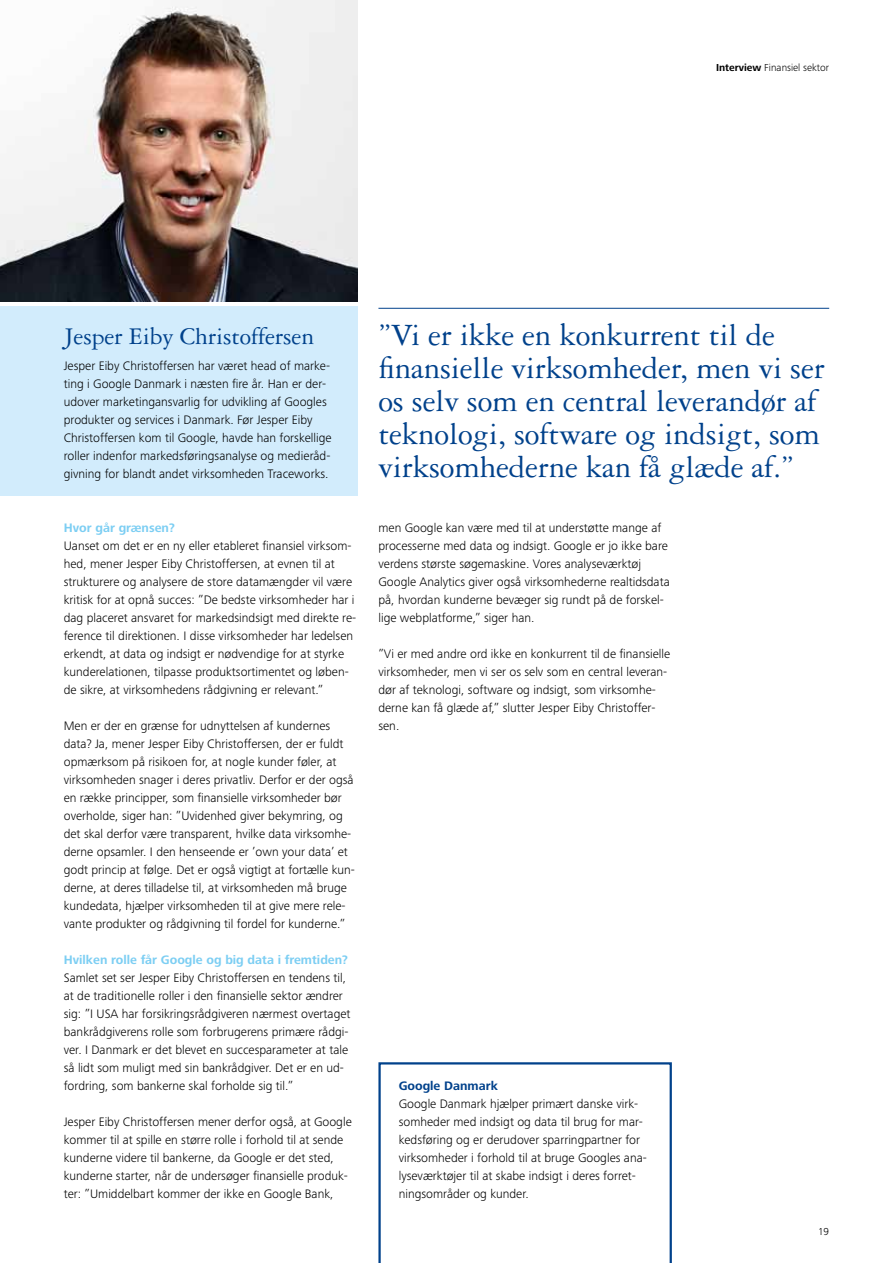
<style>
.page{position:relative;width:893px;height:1263px;background:#fff}
.page>*{position:absolute;margin:0;border:0;box-sizing:border-box;transform-origin:0 0}
.t1{font:33px/33px "Garamond 3 LT Std";letter-spacing:-.005em;color:#00418b}
.t2{font:25.5px "Garamond 3 LT Std";letter-spacing:-.005em;color:#00418b}
.t3{font:300 12.75px/18px "Frutiger Next Pro";color:#000}
.t4{font:700 12.75px "Frutiger Next Pro";color:#7ccef3}
.t5{font:700 12.75px "Frutiger Next Pro";color:#00418b}
.t6{font:300 10.5px "Frutiger Next Pro";color:#000}
.s1{font-weight:700}
</style>
<div class="page">
<hr style="left:378px;top:308px;width:451px;height:1px;background:#00418b">
<img style="left:0;top:0;width:357px;height:302px">
<div style="left:0;top:306px;width:357px;height:190px;background:#d2ecfc"></div>
<svg style="left:378px;top:1062px;width:294px;height:201px"></svg>
<p class="t6" style="left:716px;top:62px;width:115px"><span class="s1">Interview</span> Finansiel sektor</p>
<h2 class="t2" style="left:64px;top:322px;width:252px">Jesper Eiby Christoffersen</h2>
<p class="t3" style="left:64px;top:356px;width:269px">Jesper Eiby Christoffersen har været head of marke&shy;ting i Google Danmark i næsten fire år. Han er der&shy;udover marketingansvarlig for udvikling af Googles produkter og services i Danmark. Før Jesper Eiby Christoffersen kom til Google, havde han forskellige roller indenfor markedsføringsanalyse og medieråd&shy;givning for blandt andet virksomheden Traceworks.</p>
<p class="t4" style="left:64px;top:520px;width:113px">Hvor går grænsen?</p>
<p class="t3" style="left:64px;top:536px;width:294px">Uanset om det er en ny eller etableret finansiel virksom&shy;hed, mener Jesper Eiby Christoffersen, at evnen til at strukturere og analysere de store datamængder vil være kritisk for at opnå succes: ”De bedste virksomheder har i dag placeret ansvaret for markedsindsigt med direkte re&shy;ference til direktionen. I disse virksomheder har ledelsen erkendt, at data og indsigt er nødvendige for at styrke kunderelationen, tilpasse produktsortimentet og løben&shy;de sikre, at virksomhedens rådgivning er relevant.”</p>
<p class="t3" style="left:64px;top:716px;width:293px">Men er der en grænse for udnyttelsen af kundernes data? Ja, mener Jesper Eiby Christoffersen, der er fuldt opmærksom på risikoen for, at nogle kunder føler, at virksomheden snager i deres privatliv. Derfor er der også en række principper, som finansielle virksomheder bør overholde, siger han: ”Uvidenhed giver bekymring, og det skal derfor være transparent, hvilke data virksomhe&shy;derne opsamler. I den henseende er ’own your data’ et godt princip at følge. Det er også vigtigt at fortælle kun&shy;derne, at deres tilladelse til, at virksomheden må bruge kundedata, hjælper virksomheden til at give mere rele&shy;vante produkter og rådgivning til fordel for kunderne.”</p>
<p class="t4" style="left:64px;top:952px;width:286px">Hvilken rolle får Google og big data i fremtiden?</p>
<p class="t3" style="left:64px;top:969px;width:288px">Samlet set ser Jesper Eiby Christoffersen en tendens til, at de traditionelle roller i den finansielle sektor ændrer sig: ”I USA har forsikringsrådgiveren nærmest overtaget bankrådgiverens rolle som forbrugerens primære rådgi&shy;ver. I Danmark er det blevet en succesparameter at tale så lidt som muligt med sin bankrådgiver. Det er en ud&shy;fordring, som bankerne skal forholde sig til.”</p>
<p class="t3" style="left:64px;top:1113px;width:289px">Jesper Eiby Christoffersen mener derfor også, at Google kommer til at spille en større rolle i forhold til at sende kunderne videre til bankerne, da Google er det sted, kunderne starter, når de undersøger finansielle produk&shy;ter: ”Umiddelbart kommer der ikke en Google Bank,</p>
<h1 class="t1" style="left:378px;top:319px;width:448px">”Vi er ikke en konkurrent til de finansielle virksomheder, men vi ser os selv som en central leverandør af teknologi, software og indsigt, som virksomhederne kan få glæde af.”</h1>
<p class="t3" style="left:378px;top:518px;width:293px">men Google kan være med til at understøtte mange af processerne med data og indsigt. Google er jo ikke bare verdens største søgemaskine. Vores analyseværktøj Google Analytics giver også virksomhederne realtidsdata på, hvordan kunderne bevæger sig rundt på de forskel&shy;lige webplatforme,” siger han.</p>
<p class="t3" style="left:378px;top:644px;width:293px">”Vi er med andre ord ikke en konkurrent til de finansielle virksomheder, men vi ser os selv som en central leveran&shy;dør af teknologi, software og indsigt, som virksomhe&shy;derne kan få glæde af,” slutter Jesper Eiby Christoffer&shy;sen.</p>
<p class="t5" style="left:399px;top:1078px;width:101px">Google Danmark</p>
<p class="t3" style="left:399px;top:1094px;width:250px">Google Danmark hjælper primært danske virk&shy;somheder med indsigt og data til brug for mar&shy;kedsføring og er derudover sparringpartner for virksomheder i forhold til at bruge Googles ana&shy;lyseværktøjer til at skabe indsigt i deres forret&shy;ningsområder og kunder.</p>
<p class="t6" style="left:818px;top:1225px;width:13px">19</p>
</div>
